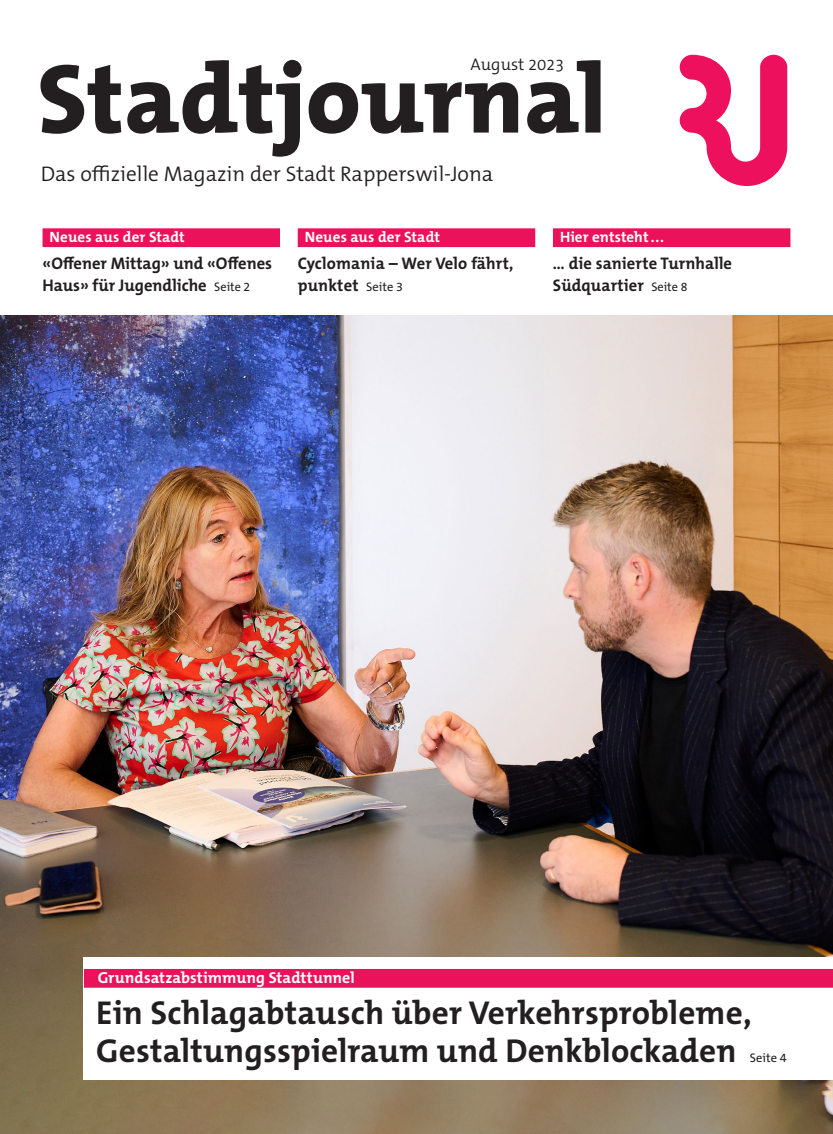
<style>
.page{position:relative;width:833px;height:1134px;background:#fff}
.page>*{position:absolute;margin:0;border:0;box-sizing:border-box;transform-origin:0 0}
.t1{font:800 98.88px "The Mix B W8";color:#231f20}
.t2{font:700 33.25px/37.5px "The Mix B W7";letter-spacing:.005em;color:#231f20}
.t3{font:300 21.25px "The Mix B W4";color:#231f20}
.t4{font:700 16.88px/21.2px "The Mix B W7";letter-spacing:.005em;color:#231f20}
.t5{font:300 16.88px "The Mix B W4";color:#231f20}
.t6{font:700 15.88px "The Mix B W7";color:#fff}
.t7{font:700 15px "The Mix B W7";letter-spacing:.005em;color:#fff}
.t8{font:12.5px "The Mix B W5 Plain";color:#231f20}
.s1{font-family:"The Mix B W5 Plain";font-weight:400;font-size:12.5px}
</style>
<div class="page">
<img style="left:0;top:315px;width:833px;height:819px">
<svg style="left:679px;top:55px;width:108px;height:131px"></svg>
<div style="left:84px;top:957px;width:749px;height:123px;background:#fff"></div>
<div style="left:84px;top:969px;width:749px;height:19px;background:#eb125c"></div>
<div style="left:43px;top:228px;width:237px;height:19px;background:#eb125c"></div>
<div style="left:553px;top:228px;width:237px;height:19px;background:#eb125c"></div>
<div style="left:298px;top:228px;width:237px;height:19px;background:#eb125c"></div>
<p class="t5" style="left:470px;top:54px;width:95px">August 2023</p>
<h1 class="t1" style="left:37px;top:36px;width:570px">Stadtjournal</h1>
<p class="t3" style="left:41px;top:160px;width:454px">Das offizielle Magazin der Stadt Rapperswil-Jona</p>
<p class="t7" style="left:50px;top:228px;width:137px">Neues aus der Stadt</p>
<p class="t4" style="left:43px;top:253px;width:231px">«Offener Mittag» und «Offenes<br>Haus» für Jugendliche <span class="s1">Seite 2</span></p>
<p class="t7" style="left:305px;top:228px;width:137px">Neues aus der Stadt</p>
<p class="t4" style="left:298px;top:253px;width:217px">Cyclomania – Wer Velo fährt, punktet <span class="s1">Seite 3</span></p>
<p class="t7" style="left:560px;top:228px;width:106px">Hier entsteht...</p>
<p class="t4" style="left:553px;top:253px;width:181px">… die sanierte Turnhalle<br>Südquartier <span class="s1">Seite 8</span></p>
<p class="t6" style="left:98px;top:967px;width:258px">Grundsatzabstimmung Stadttunnel</p>
<h2 class="t2" style="left:96px;top:994px;width:657px">Ein Schlagabtausch über Verkehrsprobleme,<br>Gestaltungsspielraum und Denkblockaden</h2>
<p class="t8" style="left:750px;top:1049px;width:38px">Seite 4</p>
</div>
